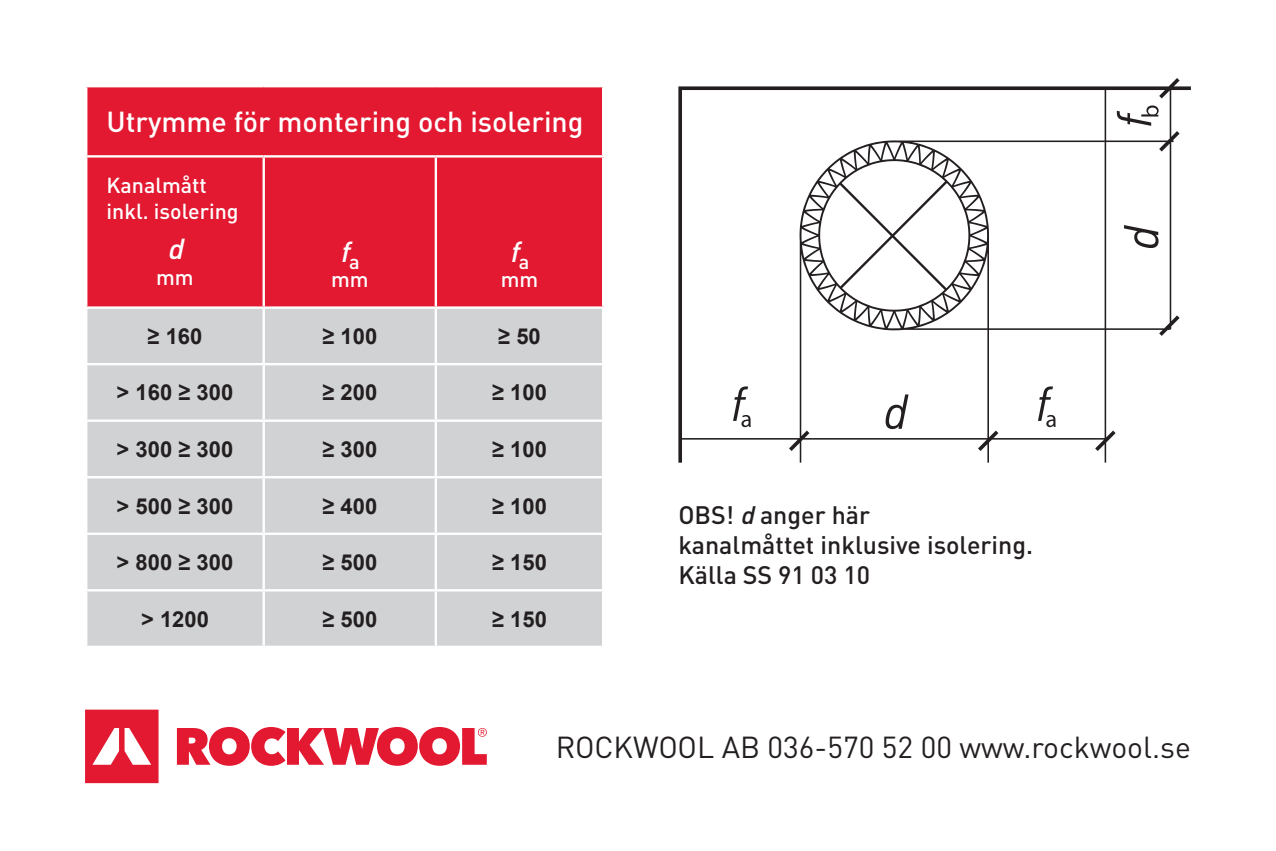
<style>
.page{position:relative;width:1276px;height:851px;background:#fff}
.page>*{position:absolute;margin:0;border:0;box-sizing:border-box;transform-origin:0 0}
.t1{font:30px "DIN Pro";color:#231f20}
.t2{font:500 28.6px "DIN Pro";color:#fff}
.t3{font:italic 500 28.6px "DIN Pro";color:#fff}
.t4{font:500 25px "DIN Pro";color:#231f20}
.t5{font:700 22px "Arial";color:#231f20}
.t6{font:500 21.4px/25.7px "DIN Pro";color:#fff}
.s1{font-style:italic}
</style>
<div class="page">
<div style="left:86px;top:86px;width:517px;height:70px;background:#e21931"></div>
<div style="left:87px;top:157px;width:348px;height:149px;background:#e21931"></div>
<div style="left:436px;top:156px;width:167px;height:151px;background:#e21931"></div>
<svg style="left:87px;top:309px;width:515px;height:280px;background:#d2d3d5"></svg>
<div style="left:87px;top:591px;width:515px;height:54px;background:#d1d2d4"></div>
<hr style="left:85px;top:85px;width:179px;height:2px;background:#fff">
<hr style="left:85px;top:87px;width:2px;height:68px;background:#fff">
<hr style="left:264px;top:85px;width:172px;height:2px;background:#fff">
<hr style="left:436px;top:85px;width:168px;height:2px;background:#fff">
<hr style="left:602px;top:87px;width:2px;height:68px;background:#fff">
<hr style="left:85px;top:155px;width:179px;height:2px;background:#fff">
<hr style="left:264px;top:155px;width:172px;height:2px;background:#fff">
<hr style="left:436px;top:155px;width:168px;height:2px;background:#fff">
<hr style="left:262px;top:157px;width:3px;height:149px;background:#fff">
<hr style="left:435px;top:157px;width:2px;height:149px;background:#fff">
<hr style="left:602px;top:157px;width:2px;height:149px;background:#fff">
<hr style="left:262px;top:309px;width:3px;height:54px;background:#fff">
<hr style="left:436px;top:306px;width:168px;height:3px;background:#fff">
<hr style="left:435px;top:309px;width:2px;height:54px;background:#fff">
<hr style="left:85px;top:363px;width:179px;height:2px;background:#fff">
<hr style="left:264px;top:363px;width:172px;height:2px;background:#fff">
<hr style="left:262px;top:365px;width:3px;height:54px;background:#fff">
<hr style="left:436px;top:363px;width:168px;height:2px;background:#fff">
<hr style="left:435px;top:365px;width:2px;height:54px;background:#fff">
<hr style="left:85px;top:419px;width:179px;height:3px;background:#fff">
<hr style="left:264px;top:419px;width:172px;height:3px;background:#fff">
<hr style="left:262px;top:422px;width:3px;height:54px;background:#fff">
<hr style="left:436px;top:419px;width:168px;height:3px;background:#fff">
<hr style="left:435px;top:422px;width:2px;height:54px;background:#fff">
<hr style="left:85px;top:476px;width:179px;height:2px;background:#fff">
<hr style="left:264px;top:476px;width:172px;height:2px;background:#fff">
<hr style="left:262px;top:478px;width:3px;height:54px;background:#fff">
<hr style="left:436px;top:476px;width:168px;height:2px;background:#fff">
<hr style="left:435px;top:478px;width:2px;height:54px;background:#fff">
<hr style="left:85px;top:532px;width:179px;height:3px;background:#fff">
<hr style="left:264px;top:532px;width:172px;height:3px;background:#fff">
<hr style="left:262px;top:535px;width:3px;height:54px;background:#fff">
<hr style="left:436px;top:532px;width:168px;height:3px;background:#fff">
<hr style="left:435px;top:535px;width:2px;height:54px;background:#fff">
<hr style="left:262px;top:591px;width:3px;height:54px;background:#fff">
<hr style="left:435px;top:591px;width:2px;height:54px;background:#fff">
<svg style="left:85px;top:709px;width:73px;height:74px"></svg>
<svg style="left:177px;top:727px;width:310px;height:38px"></svg>
<svg style="left:678px;top:78px;width:513px;height:384px"></svg>
<svg style="left:733px;top:386px;width:18px;height:41px"></svg>
<svg style="left:1038px;top:386px;width:17px;height:41px"></svg>
<svg style="left:885px;top:394px;width:23px;height:35px"></svg>
<svg style="left:1116px;top:105px;width:42px;height:21px"></svg>
<svg style="left:1124px;top:225px;width:34px;height:23px"></svg>
<p class="t2" style="left:106px;top:99px;width:478px">Utrymme för montering och isolering</p>
<p class="t6" style="left:106px;top:170px;width:134px">Kanalmått inkl. isolering</p>
<p class="t3" style="left:167px;top:225px;width:26px">d</p>
<p class="t6" style="left:156px;top:262px;width:39px">mm</p>
<p class="t3" style="left:340px;top:228px;width:21px">f<sub>a</sub></p>
<p class="t6" style="left:331px;top:264px;width:39px">mm</p>
<p class="t3" style="left:509px;top:228px;width:21px">f<sub>a</sub></p>
<p class="t6" style="left:501px;top:264px;width:39px">mm</p>
<p class="t5" style="left:147px;top:321px;width:56px">≥ 160</p>
<p class="t5" style="left:322px;top:321px;width:56px">≥ 100</p>
<p class="t5" style="left:498px;top:321px;width:44px">≥ 50</p>
<p class="t5" style="left:117px;top:378px;width:118px">&gt; 160 ≥ 300</p>
<p class="t5" style="left:322px;top:378px;width:56px">≥ 200</p>
<p class="t5" style="left:492px;top:378px;width:56px">≥ 100</p>
<p class="t5" style="left:117px;top:434px;width:118px">&gt; 300 ≥ 300</p>
<p class="t5" style="left:322px;top:434px;width:56px">≥ 300</p>
<p class="t5" style="left:492px;top:434px;width:56px">≥ 100</p>
<p class="t5" style="left:117px;top:491px;width:118px">&gt; 500 ≥ 300</p>
<p class="t5" style="left:322px;top:491px;width:56px">≥ 400</p>
<p class="t5" style="left:492px;top:491px;width:56px">≥ 100</p>
<p class="t5" style="left:117px;top:547px;width:118px">&gt; 800 ≥ 300</p>
<p class="t5" style="left:322px;top:547px;width:56px">≥ 500</p>
<p class="t5" style="left:492px;top:547px;width:56px">≥ 150</p>
<p class="t5" style="left:141px;top:604px;width:69px">&gt; 1200</p>
<p class="t5" style="left:322px;top:604px;width:56px">≥ 500</p>
<p class="t5" style="left:492px;top:604px;width:56px">≥ 150</p>
<p class="t4" style="left:678px;top:494px;width:193px">OBS! <span class="s1">d</span>anger här</p>
<p class="t4" style="left:678px;top:524px;width:356px">kanalmåttet inklusive isolering.</p>
<p class="t4" style="left:678px;top:554px;width:193px">Källa SS 91 03 10</p>
<p class="t1" style="left:556px;top:723px;width:637px">ROCKWOOL AB 036-570 52 00 www.rockwool.se</p>
</div>
